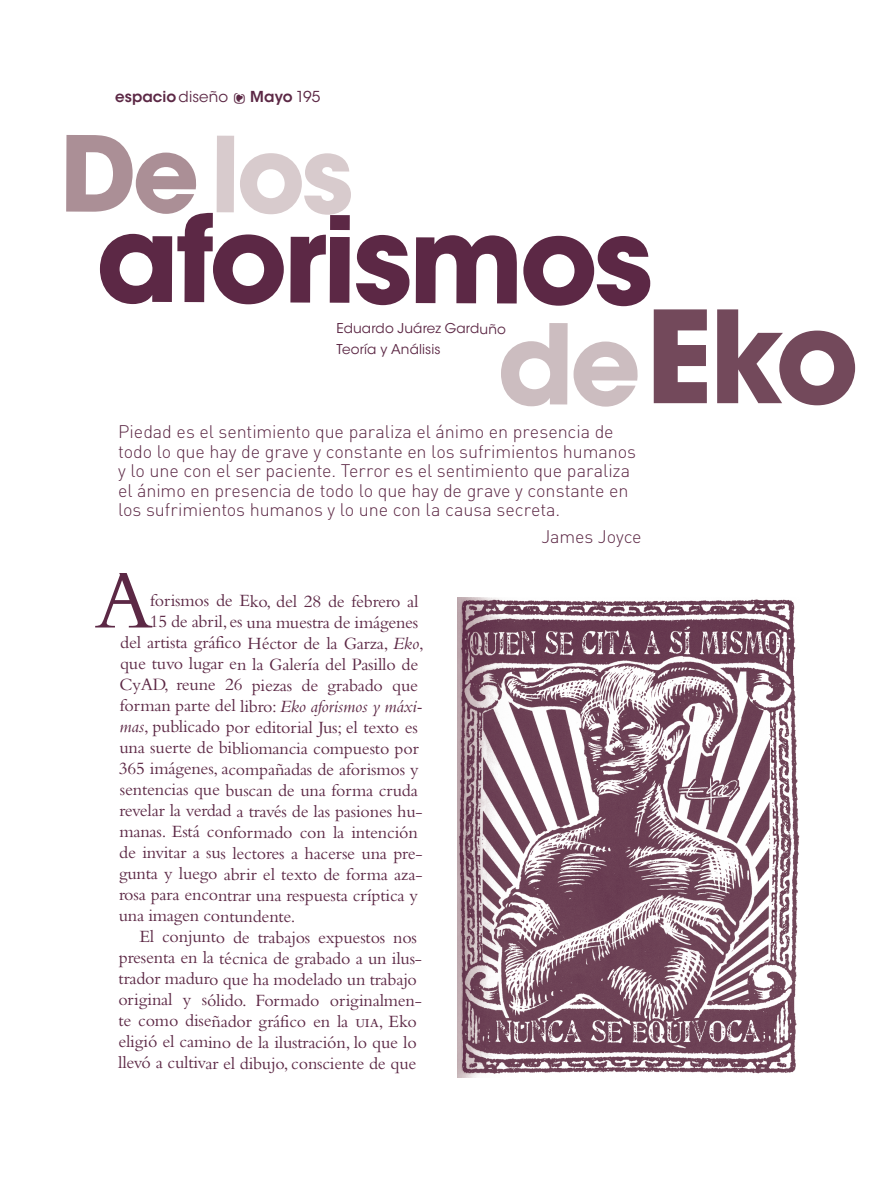
<style>
.page{position:relative;width:872px;height:1191px;background:#fff}
.page>*{position:absolute;margin:0;border:0;box-sizing:border-box;transform-origin:0 0}
.Cuerpo_de_texto_194{font:85.5px "Bembo Std";color:#5c2845}
.Cuerpo_de_texto_194-2{font:18px/21px "Bembo Std";letter-spacing:-.015em;color:#5c2845}
.Entresacado{font:300 18px/19.5px "DIN Pro";letter-spacing:-.005em;color:#5c2845}
.t1{font:600 15px "ITC Avant Garde Std";color:#5c2845}
.t2{font:13.5px "ITC Avant Garde Std";letter-spacing:.005em;color:#5c2845}
.s1{font-weight:400}
.s2{font-family:"Diavlo";font-weight:300}
.s3{font-style:italic}
</style>
<div class="page">
<svg style="left:66px;top:135px;width:131px;height:78px"></svg>
<svg style="left:217px;top:136px;width:134px;height:77px"></svg>
<svg style="left:100px;top:213px;width:550px;height:93px"></svg>
<svg style="left:501px;top:323px;width:137px;height:84px"></svg>
<svg style="left:653px;top:309px;width:202px;height:96px"></svg>
<img style="left:457px;top:597px;width:343px;height:480px">
<p class="t1" style="left:115px;top:87px;width:207px">espacio<span class="s1">diseño</span> <span class="s2">∫</span> Mayo <span class="s1">195</span></p>
<p class="t2" style="left:336px;top:320px;width:171px">Eduardo Juárez Garduño</p>
<p class="t2" style="left:336px;top:341px;width:106px">Teoría y Análisis</p>
<p class="Entresacado" style="left:118px;top:421px;width:519px">Piedad es el sentimiento que paraliza el ánimo en presencia de todo lo que hay de grave y constante en los sufrimientos humanos y lo une con el ser paciente. Terror es el sentimiento que paraliza el ánimo en presencia de todo lo que hay de grave y constante en los sufrimientos humanos y lo une con la causa secreta.</p>
<p class="Entresacado" style="left:541px;top:526px;width:102px">James Joyce</p>
<p class="Cuerpo_de_texto_194" style="left:95px;top:551px;width:59px">A</p>
<p class="Cuerpo_de_texto_194-2" style="left:150px;top:590px;width:270px">forismos de Eko, del 28 de febrero al</p>
<p class="Cuerpo_de_texto_194-2" style="left:150px;top:611px;width:270px">15 de abril, es una muestra de imágenes</p>
<p class="Cuerpo_de_texto_194-2" style="left:120px;top:632px;width:305px">del artista gráfico Héctor de la Garza, <span class="s3">Eko</span>,</p>
<p class="Cuerpo_de_texto_194-2" style="left:120px;top:653px;width:300px">que tuvo lugar en la Galería del Pasillo de</p>
<p class="Cuerpo_de_texto_194-2" style="left:119px;top:674px;width:300px">CyAD, reune 26 piezas de grabado que</p>
<p class="Cuerpo_de_texto_194-2" style="left:120px;top:695px;width:304px">forman parte del libro: <span class="s3">Eko aforismos y máxi-</span></p>
<p class="Cuerpo_de_texto_194-2" style="left:120px;top:716px;width:300px"><span class="s3">mas</span>, publicado por editorial Jus; el texto es</p>
<p class="Cuerpo_de_texto_194-2" style="left:119px;top:737px;width:301px">una suerte de bibliomancia compuesto por</p>
<p class="Cuerpo_de_texto_194-2" style="left:119px;top:758px;width:301px">365 imágenes, acompañadas de aforismos y</p>
<p class="Cuerpo_de_texto_194-2" style="left:120px;top:779px;width:299px">sentencias que buscan de una forma cruda</p>
<p class="Cuerpo_de_texto_194-2" style="left:119px;top:800px;width:305px">revelar la verdad a través de las pasiones hu-</p>
<p class="Cuerpo_de_texto_194-2" style="left:119px;top:821px;width:300px">manas. Está conformado con la intención</p>
<p class="Cuerpo_de_texto_194-2" style="left:119px;top:842px;width:305px">de invitar a sus lectores a hacerse una pre-</p>
<p class="Cuerpo_de_texto_194-2" style="left:119px;top:863px;width:305px">gunta y luego abrir el texto de forma aza-</p>
<p class="Cuerpo_de_texto_194-2" style="left:119px;top:884px;width:300px">rosa para encontrar una respuesta críptica y</p>
<p class="Cuerpo_de_texto_194-2" style="left:119px;top:905px;width:178px">una imagen contundente.</p>
<p class="Cuerpo_de_texto_194-2" style="left:118px;top:926px;width:305px;text-indent:21px">El conjunto de trabajos expuestos nos presenta en la técnica de grabado a un ilus&shy;trador maduro que ha modelado un trabajo original y sólido. Formado originalmen&shy;te como diseñador gráfico en la uia, Eko eligió el camino de la ilustración, lo que lo llevó a cultivar el dibujo, consciente de que</p>
</div>
